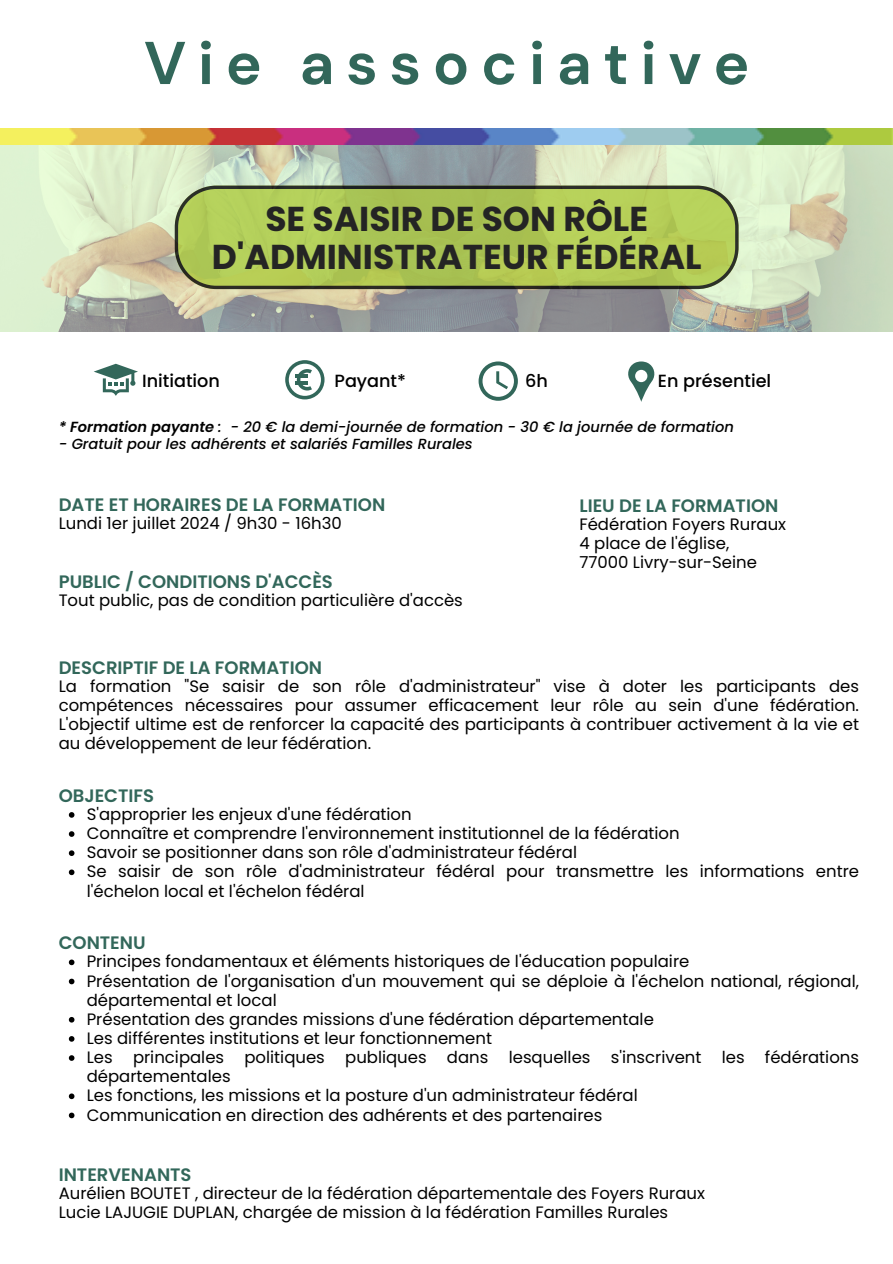
<style>
.page{position:relative;width:893px;height:1264px;background:#fff}
.page>*{position:absolute;margin:0;border:0;box-sizing:border-box;transform-origin:0 0}
.t1{font:700 60.15px "DM Sans";letter-spacing:.195em;color:#32675a}
.t2{font:700 34.5px/37.2px "Poppins";color:#242424;text-align:center}
.t3{font:600 18px "Poppins";color:#32675a}
.t4{font:500 17.7px "Poppins";color:#000}
.t5{font:16.5px/19.2px "Poppins";color:#000}
.t6{font:italic 500 14.7px "Poppins";color:#000}
.s1{font-weight:600}
</style>
<div class="page">
<img style="left:0;top:129px;width:892px;height:202px">
<svg style="left:175px;top:186px;width:563px;height:103px;background:#a7bf55"></svg>
<svg style="left:94px;top:364px;width:44px;height:32px"></svg>
<svg style="left:285px;top:360px;width:39px;height:39px"></svg>
<hr style="left:295px;top:381px;width:12px;height:4px;background:#32675a">
<hr style="left:295px;top:374px;width:12px;height:4px;background:#32675a">
<svg style="left:478px;top:361px;width:40px;height:40px"></svg>
<svg style="left:628px;top:361px;width:27px;height:41px"></svg>
<svg style="left:69px;top:812px;width:5px;height:5px"></svg>
<svg style="left:69px;top:831px;width:5px;height:5px"></svg>
<svg style="left:69px;top:850px;width:5px;height:6px"></svg>
<svg style="left:69px;top:869px;width:5px;height:6px"></svg>
<svg style="left:69px;top:959px;width:5px;height:6px"></svg>
<svg style="left:69px;top:978px;width:5px;height:6px"></svg>
<svg style="left:69px;top:1017px;width:5px;height:5px"></svg>
<svg style="left:69px;top:1036px;width:5px;height:5px"></svg>
<svg style="left:69px;top:1055px;width:5px;height:5px"></svg>
<svg style="left:69px;top:1093px;width:5px;height:6px"></svg>
<svg style="left:69px;top:1112px;width:5px;height:6px"></svg>
<p class="t1" style="left:144px;top:24px;width:607px">Vie associative</p>
<p class="t2" style="left:212px;top:201px;width:491px">SE SAISIR DE SON RÔLE<br>D'ADMINISTRATEUR FÉDÉRAL</p>
<p class="t4" style="left:142px;top:368px;width:79px">Initiation</p>
<p class="t4" style="left:334px;top:368px;width:73px">Payant*</p>
<p class="t4" style="left:525px;top:368px;width:24px">6h</p>
<p class="t4" style="left:658px;top:368px;width:115px">En présentiel</p>
<p class="t6" style="left:59px;top:417px;width:676px"><span class="s1">* Formation payante</span> : - 20 € la demi-journée de formation - 30 € la journée de formation</p>
<p class="t6" style="left:59px;top:434px;width:415px">- Gratuit pour les adhérents et salariés Familles Rurales</p>
<h3 class="t3" style="left:59px;top:492px;width:328px">DATE ET HORAIRES DE LA FORMATION</h3>
<h3 class="t5" style="left:59px;top:513px;width:284px">Lundi 1er juillet 2024 / 9h30 - 16h30</h3>
<p class="t3" style="left:59px;top:569px;width:276px">PUBLIC / CONDITIONS D'ACCÈS</p>
<p class="t5" style="left:59px;top:590px;width:405px">Tout public, pas de condition particulière d'accès</p>
<p class="t3" style="left:579px;top:492px;width:200px">LIEU DE LA FORMATION</p>
<p class="t5" style="left:579px;top:514px;width:208px">Fédération Foyers Ruraux<br>4 place de l'église,<br>77000 Livry-sur-Seine</p>
<p class="t3" style="left:59px;top:654px;width:265px">DESCRIPTIF DE LA FORMATION</p>
<p class="t5" style="left:59px;top:676px;width:801px;text-align:justify">La formation "Se saisir de son rôle d'administrateur" vise à doter les participants des compétences nécessaires pour assumer efficacement leur rôle au sein d'une fédération.<br>L'objectif ultime est de renforcer la capacité des participants à contribuer activement à la vie et au développement de leur fédération.</p>
<h2 class="t3" style="left:59px;top:783px;width:97px">OBJECTIFS</h2>
<p class="t5" style="left:87px;top:804px;width:326px">S'approprier les enjeux d'une fédération</p>
<p class="t5" style="left:87px;top:823px;width:594px">Connaître et comprendre l'environnement institutionnel de la fédération</p>
<p class="t5" style="left:87px;top:842px;width:491px">Savoir se positionner dans son rôle d'administrateur fédéral</p>
<p class="t5" style="left:87px;top:862px;width:773px">Se saisir de son rôle d'administrateur fédéral pour transmettre les informations entre l'échelon local et l'échelon fédéral</p>
<h4 class="t3" style="left:59px;top:930px;width:88px">CONTENU</h4>
<p class="t5" style="left:87px;top:952px;width:604px">Principes fondamentaux et éléments historiques de l'éducation populaire</p>
<p class="t5" style="left:87px;top:971px;width:773px">Présentation de l'organisation d'un mouvement qui se déploie à l'échelon national, régional, départemental et local</p>
<h5 class="t5" style="left:87px;top:1009px;width:568px">Présentation des grandes missions d'une fédération départementale</h5>
<h5 class="t5" style="left:87px;top:1028px;width:407px">Les différentes institutions et leur fonctionnement</h5>
<h5 class="t5" style="left:87px;top:1047px;width:773px">Les principales politiques publiques dans lesquelles s'inscrivent les fédérations départementales</h5>
<h5 class="t5" style="left:87px;top:1085px;width:552px">Les fonctions, les missions et la posture d'un administrateur fédéral</h5>
<h3 class="t5" style="left:87px;top:1105px;width:517px">Communication en direction des adhérents et des partenaires</h3>
<p class="t3" style="left:59px;top:1161px;width:134px">INTERVENANTS</p>
<p class="t5" style="left:59px;top:1183px;width:647px">Aurélien BOUTET , directeur de la fédération départementale des Foyers Ruraux<br>Lucie LAJUGIE DUPLAN, chargée de mission à la fédération Familles Rurales</p>
</div>
